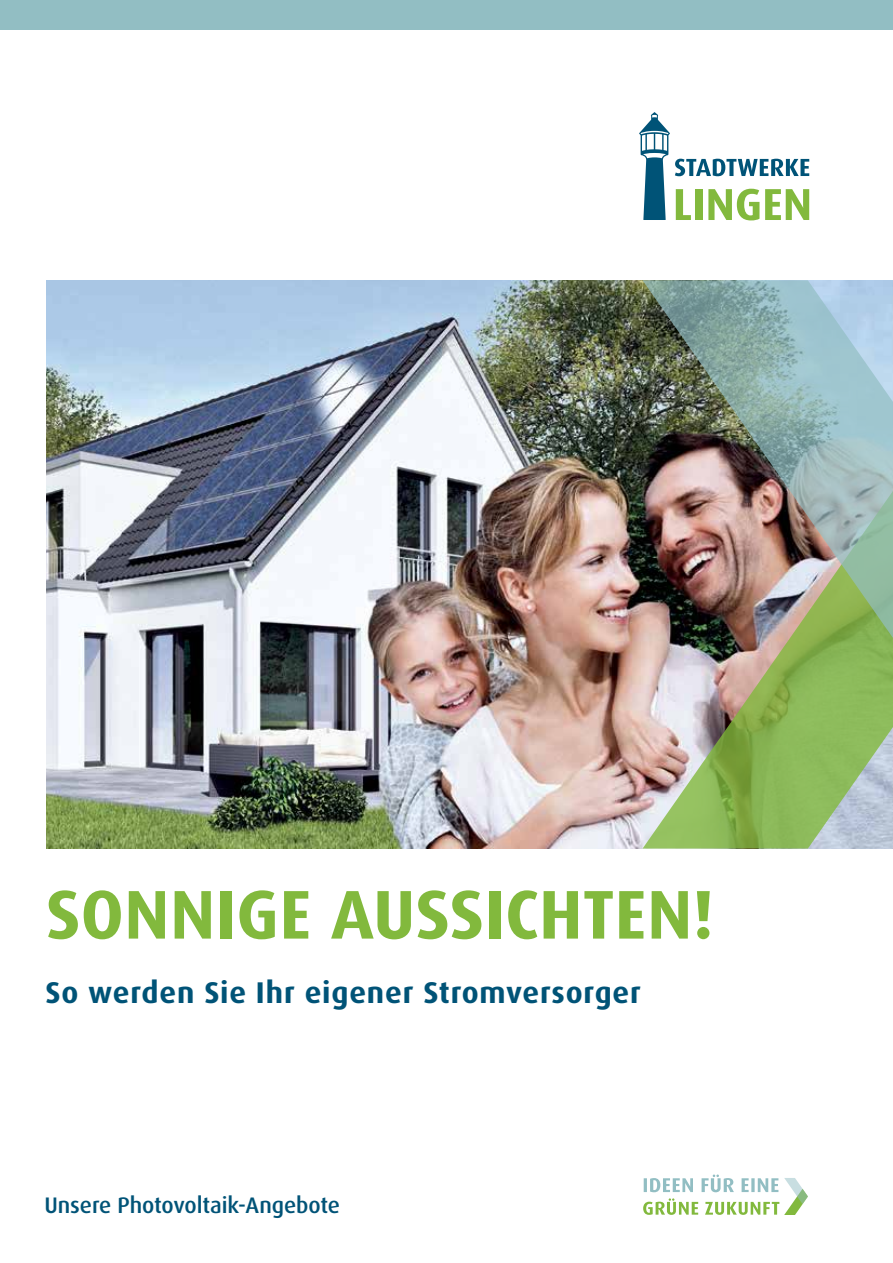
<style>
.page{position:relative;width:893px;height:1263px;background:#fff}
.page>*{position:absolute;margin:0;border:0;box-sizing:border-box;transform-origin:0 0}
.t1{font:700 69px "Dax Pro";color:#82b93d}
.t2{font:700 30px "Dax Pro";letter-spacing:.03em;color:#005377}
.t3{font:500 22.5px "Dax Pro";letter-spacing:-.005em;color:#005377}
</style>
<div class="page">
<div style="left:0;top:0;width:893px;height:30px;background:#92bec3"></div>
<svg style="left:639px;top:112px;width:170px;height:108px"></svg>
<img style="left:46px;top:280px;width:596px;height:568px">
<svg style="left:642px;top:682px;width:251px;height:166px;background:#9fb97d"></svg>
<img style="left:642px;top:280px;width:251px;height:402px">
<svg style="left:643px;top:1174px;width:165px;height:41px"></svg>
<h1 class="t1" style="left:46px;top:870px;width:670px">SONNIGE AUSSICHTEN!</h1>
<p class="t2" style="left:46px;top:973px;width:597px">So werden Sie Ihr eigener Stromversorger</p>
<p class="t3" style="left:44px;top:1191px;width:297px">Unsere Photovoltaik-Angebote</p>
</div>
